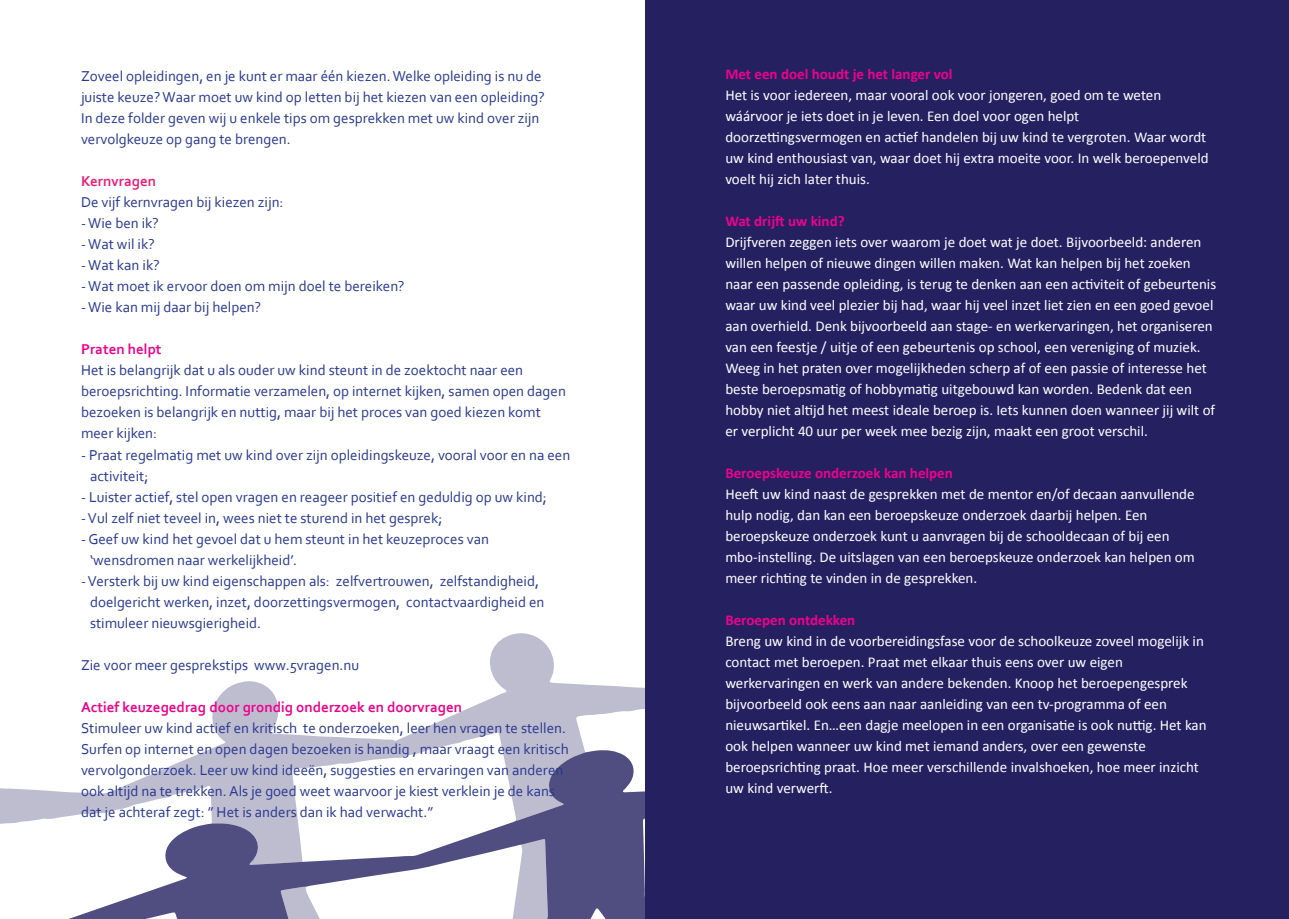
<style>
.page{position:relative;width:1289px;height:919px;background:#fff}
.page>*{position:absolute;margin:0;border:0;box-sizing:border-box;transform-origin:0 0}
.t1{font:15px/21px "Calibri";color:#fff}
.t2{font:15px/21px "Corbel";color:#283890}
.t3{font:700 15px "Calibri";color:#ed028c}
.t4{font:700 15px "Corbel";color:#ed028c}
.t5{font:700 15px "Corbel";color:#ee1e7b}
</style>
<div class="page">
<div style="left:0;top:0;width:1288px;height:918px;background:#252161"></div>
<div style="left:0;top:0;width:644px;height:918px;background:#fff"></div>
<svg style="left:0;top:320px;width:645px;height:598px"></svg>
<svg style="left:511px;top:838px;width:37px;height:80px"></svg>
<svg style="left:281px;top:886px;width:43px;height:32px"></svg>
<svg style="left:644px;top:887px;width:1px;height:31px"></svg>
<p class="t2" style="left:81px;top:65px;width:465px">Zoveel opleidingen, en je kunt er maar één kiezen. Welke opleiding is nu de juiste keuze? Waar moet uw kind op letten bij het kiezen van een opleiding?<br>In deze folder geven wij u enkele tips om gesprekken met uw kind over zijn vervolgkeuze op gang te brengen.</p>
<p class="t5" style="left:81px;top:172px;width:77px">Kernvragen</p>
<p class="t2" style="left:81px;top:191px;width:204px">De vijf kernvragen bij kiezen zijn:</p>
<p class="t2" style="left:81px;top:212px;width:79px">- Wie ben ik?</p>
<p class="t2" style="left:81px;top:233px;width:75px">- Wat wil ik?</p>
<p class="t2" style="left:81px;top:254px;width:80px">- Wat kan ik?</p>
<p class="t2" style="left:81px;top:275px;width:325px">- Wat moet ik ervoor doen om mijn doel te bereiken?</p>
<p class="t2" style="left:81px;top:296px;width:182px">- Wie kan mij daar bij helpen?</p>
<p class="t4" style="left:81px;top:340px;width:82px">Praten helpt</p>
<p class="t2" style="left:81px;top:359px;width:486px">Het is belangrijk dat u als ouder uw kind steunt in de zoektocht naar een beroepsrichting. Informatie verzamelen, op internet kijken, samen open dagen bezoeken is belangrijk en nuttig, maar bij het proces van goed kiezen komt meer kijken:</p>
<p class="t2" style="left:90px;top:443px;width:482px;text-indent:-9px">- Praat regelmatig met uw kind over zijn opleidingskeuze, vooral voor en na een activiteit;</p>
<p class="t2" style="left:81px;top:485px;width:467px">- Luister actief, stel open vragen en reageer positief en geduldig op uw kind;</p>
<p class="t2" style="left:81px;top:506px;width:363px">- Vul zelf niet teveel in, wees niet te sturend in het gesprek;</p>
<p class="t2" style="left:90px;top:527px;width:400px;text-indent:-9px">- Geef uw kind het gevoel dat u hem steunt in het keuzeproces van ‘wensdromen naar werkelijkheid’.</p>
<p class="t2" style="left:90px;top:569px;width:456px;text-indent:-9px">- Versterk bij uw kind eigenschappen als: zelfvertrouwen, zelfstandigheid, doelgericht werken, inzet, doorzettingsvermogen, contactvaardigheid en stimuleer nieuwsgierigheid.</p>
<p class="t2" style="left:81px;top:653px;width:280px">Zie voor meer gesprekstips www.5vragen.nu</p>
<p class="t4" style="left:81px;top:697px;width:382px">Actief keuzegedrag door grondig onderzoek en doorvragen</p>
<p class="t2" style="left:81px;top:716px;width:489px">Stimuleer uw kind actief en kritisch te onderzoeken, leer hen vragen te stellen.<br>Surfen op internet en open dagen bezoeken is handig , maar vraagt een kritisch vervolgonderzoek. Leer uw kind ideeën, suggesties en ervaringen van anderen ook altijd na te trekken. Als je goed weet waarvoor je kiest verklein je de kans dat je achteraf zegt: ” Het is anders dan ik had verwacht.”</p>
<p class="t3" style="left:725px;top:64px;width:229px">Met een doel houdt je het langer vol</p>
<p class="t1" style="left:725px;top:84px;width:485px">Het is voor iedereen, maar vooral ook voor jongeren, goed om te weten wáárvoor je iets doet in je leven. Een doel voor ogen helpt doorzettingsvermogen en actief handelen bij uw kind te vergroten. Waar wordt uw kind enthousiast van, waar doet hij extra moeite voor. In welk beroepenveld voelt hij zich later thuis.</p>
<p class="t3" style="left:725px;top:211px;width:121px">Wat drijft uw kind?</p>
<p class="t1" style="left:725px;top:231px;width:492px">Drijfveren zeggen iets over waarom je doet wat je doet. Bijvoorbeeld: anderen willen helpen of nieuwe dingen willen maken. Wat kan helpen bij het zoeken naar een passende opleiding, is terug te denken aan een activiteit of gebeurtenis waar uw kind veel plezier bij had, waar hij veel inzet liet zien en een goed gevoel aan overhield. Denk bijvoorbeeld aan stage- en werkervaringen, het organiseren van een feestje / uitje of een gebeurtenis op school, een vereniging of muziek.<br>Weeg in het praten over mogelijkheden scherp af of een passie of interesse het beste beroepsmatig of hobbymatig uitgebouwd kan worden. Bedenk dat een hobby niet altijd het meest ideale beroep is. Iets kunnen doen wanneer jij wilt of er verplicht 40 uur per week mee bezig zijn, maakt een groot verschil.</p>
<p class="t3" style="left:725px;top:463px;width:229px">Beroepskeuze onderzoek kan helpen</p>
<p class="t1" style="left:725px;top:483px;width:471px">Heeft uw kind naast de gesprekken met de mentor en/of decaan aanvullende hulp nodig, dan kan een beroepskeuze onderzoek daarbij helpen. Een beroepskeuze onderzoek kunt u aanvragen bij de schooldecaan of bij een mbo-instelling. De uitslagen van een beroepskeuze onderzoek kan helpen om meer richting te vinden in de gesprekken.</p>
<p class="t3" style="left:725px;top:610px;width:131px">Beroepen ontdekken</p>
<p class="t1" style="left:725px;top:630px;width:483px">Breng uw kind in de voorbereidingsfase voor de schoolkeuze zoveel mogelijk in contact met beroepen. Praat met elkaar thuis eens over uw eigen werkervaringen en werk van andere bekenden. Knoop het beroepengesprek bijvoorbeeld ook eens aan naar aanleiding van een tv-programma of een nieuwsartikel. En…een dagje meelopen in een organisatie is ook nuttig. Het kan ook helpen wanneer uw kind met iemand anders, over een gewenste beroepsrichting praat. Hoe meer verschillende invalshoeken, hoe meer inzicht uw kind verwerft.</p>
</div>
